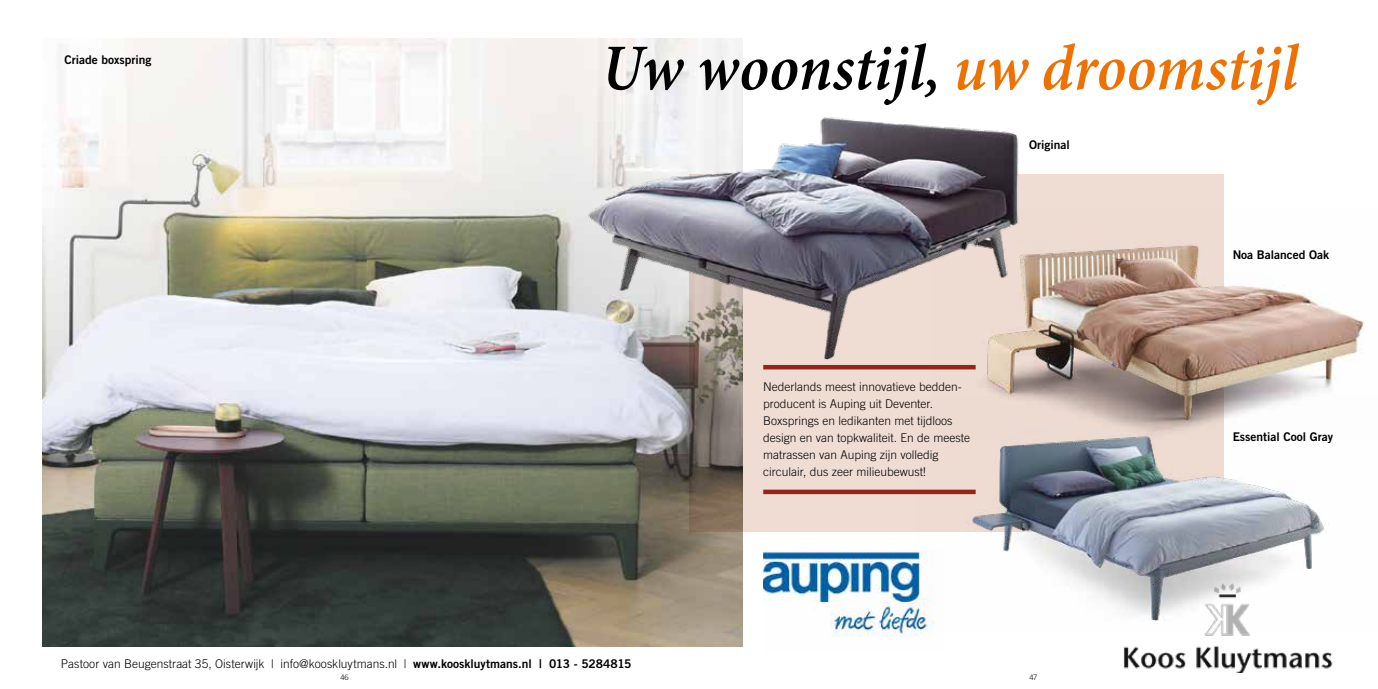
<style>
.page{position:relative;width:1378px;height:689px;background:#fff}
.page>*{position:absolute;margin:0;border:0;box-sizing:border-box;transform-origin:0 0}
.t1{font:italic 600 condensed 66.15px "Minion Pro";letter-spacing:-.005em;color:#000}
.t2{font:300 12px/17px "Trade Gothic LT Std";color:#000}
.t3{font:12px "Trade Gothic LT Std Bd 2";color:#000}
.t4{font:300 7.5px "Trade Gothic LT Std";color:#000}
.s1{color:#ee7203}
.s2{font-family:"Trade Gothic LT Std Bd 2";font-weight:400}
</style>
<div class="page">
<img style="left:43px;top:38px;width:700px;height:608px">
<img style="left:580px;top:97px;width:439px;height:286px">
<svg style="left:689px;top:174px;width:534px;height:357px;background:#b5a9a7"></svg>
<img style="left:1224px;top:285px;width:140px;height:110px">
<img style="left:930px;top:208px;width:294px;height:187px">
<img style="left:914px;top:395px;width:410px;height:208px">
<img style="left:763px;top:550px;width:182px;height:87px">
<hr style="left:763px;top:365px;width:212px;height:4px;background:#952518">
<hr style="left:763px;top:490px;width:212px;height:4px;background:#952518">
<img style="left:1113px;top:582px;width:220px;height:91px">
<p class="t3" style="left:65px;top:52px;width:88px">Criade boxspring</p>
<h1 class="t1" style="left:601px;top:23px;width:698px">Uw woonstijl, <span class="s1">uw droomstijl</span></h1>
<p class="t3" style="left:1029px;top:137px;width:42px">Original</p>
<p class="t2" style="left:763px;top:378px;width:208px">Nederlands meest innovatieve bedden&shy;producent is Auping uit Deventer.<br>Boxsprings en ledikanten met tijdloos design en van topkwaliteit. En de meeste matrassen van Auping zijn volledig circulair, dus zeer milieubewust!</p>
<p class="t3" style="left:1232px;top:248px;width:98px">Noa Balanced Oak</p>
<p class="t3" style="left:1232px;top:429px;width:102px">Essential Cool Gray</p>
<p class="t2" style="left:61px;top:655px;width:572px">Pastoor van Beugenstraat 35, Oisterwijk | info@kooskluytmans.nl | <span class="s2">www.kooskluytmans.nl | 013 - 5284815</span></p>
<p class="t4" style="left:340px;top:672px;width:10px">46</p>
<p class="t4" style="left:1029px;top:672px;width:9px">47</p>
</div>
